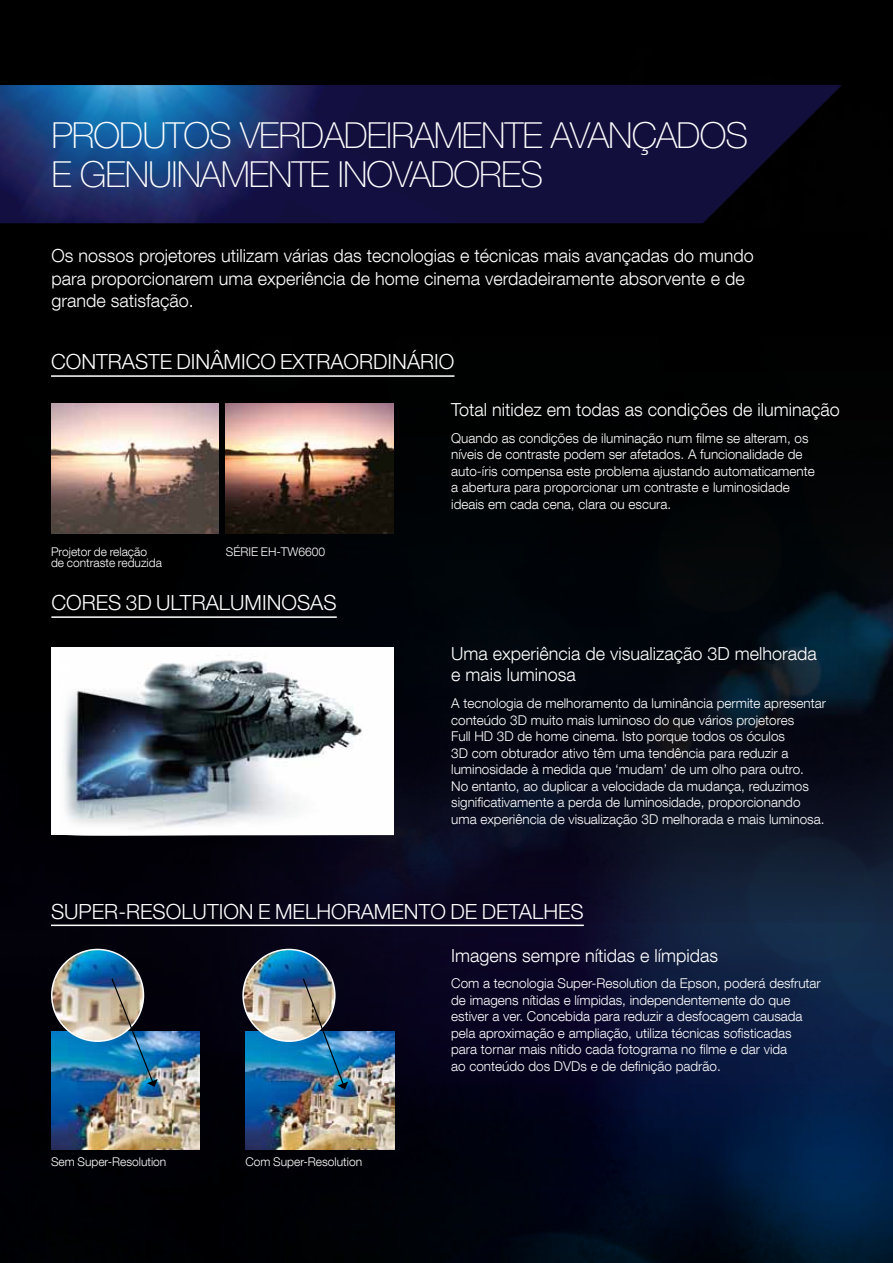
<style>
.page{position:relative;width:893px;height:1263px;background:#fff}
.page>*{position:absolute;margin:0;border:0;box-sizing:border-box;transform-origin:0 0}
.t1{font:100 36px/39px "Helvetica Neue";letter-spacing:-.025em;color:#fff}
.t2{font:300 21px "Helvetica Neue LT Std";color:#fff}
.t3{font:300 18px/22.5px "Helvetica Neue LT Com";color:#fff}
.t4{font:300 13.5px/16.5px "Helvetica Neue LT Com";color:#fff}
.t5{font:300 12px/10.9px "Helvetica Neue LT Com";color:#fff}
</style>
<div class="page">
<img style="left:0;top:922px;width:893px;height:341px">
<img style="left:0;top:0;width:893px;height:922px">
<img style="left:51px;top:1032px;width:149px;height:117px">
<img style="left:245px;top:1032px;width:149px;height:117px">
<img style="left:52px;top:949px;width:91px;height:92px;border-radius:46px">
<div style="left:51px;top:949px;width:93px;height:93px;border:2px solid #fff;border-radius:50%"></div>
<img style="left:243px;top:949px;width:92px;height:92px;border-radius:46px">
<div style="left:242px;top:949px;width:94px;height:93px;border:2px solid #fff;border-radius:50%"></div>
<img style="left:302px;top:977px;width:46px;height:112px">
<img style="left:110px;top:977px;width:48px;height:110px">
<hr style="left:51px;top:375px;width:403px;height:2px;background:#fff">
<hr style="left:51px;top:616px;width:286px;height:2px;background:#fff">
<hr style="left:51px;top:924px;width:533px;height:2px;background:#fff">
<div style="left:51px;top:648px;width:343px;height:187px;background:#fff"></div>
<img style="left:64px;top:660px;width:298px;height:168px">
<img style="left:51px;top:403px;width:168px;height:130px">
<img style="left:226px;top:403px;width:168px;height:130px">
<img style="left:0;top:85px;width:842px;height:138px">
<h1 class="t1" style="left:51px;top:115px;width:698px">PRODUTOS VERDADEIRAMENTE AVANÇADOS<br>E GENUINAMENTE INOVADORES</h1>
<h3 class="t3" style="left:51px;top:244px;width:704px">Os nossos projetores utilizam várias das tecnologias e técnicas mais avançadas do mundo para proporcionarem uma experiência de home cinema verdadeiramente absorvente e de grande satisfação.</h3>
<h2 class="t2" style="left:51px;top:349px;width:405px">CONTRASTE DINÂMICO EXTRAORDINÁRIO</h2>
<p class="t5" style="left:51px;top:546px;width:112px">Projetor de relação de contraste reduzida</p>
<p class="t5" style="left:226px;top:546px;width:101px">Série eh-tw6600</p>
<h2 class="t2" style="left:51px;top:590px;width:287px">CORES 3D ULTRALUMINOSAS</h2>
<h3 class="t3" style="left:451px;top:398px;width:390px">Total nitidez em todas as condições de iluminação</h3>
<p class="t4" style="left:451px;top:430px;width:365px">Quando as condições de iluminação num filme se alteram, os níveis de contraste podem ser afetados. A funcionalidade de auto-íris compensa este problema ajustando automaticamente a abertura para proporcionar um contraste e luminosidade ideais em cada cena, clara ou escura.</p>
<h3 class="t3" style="left:451px;top:643px;width:367px;line-height:21px">Uma experiência de visualização 3D melhorada e mais luminosa</h3>
<p class="t4" style="left:451px;top:695px;width:376px">A tecnologia de melhoramento da luminância permite apresentar conteúdo 3D muito mais luminoso do que vários projetores<br>Full HD 3D de home cinema. Isto porque todos os óculos<br>3D com obturador ativo têm uma tendência para reduzir a luminosidade à medida que ‘mudam’ de um olho para outro.<br>No entanto, ao duplicar a velocidade da mudança, reduzimos significativamente a perda de luminosidade, proporcionando uma experiência de visualização 3D melhorada e mais luminosa.</p>
<h2 class="t2" style="left:51px;top:898px;width:103px">SUPER-RESOLUTION</h2>
<h2 class="t2" style="left:258px;top:898px;width:89px">E MELHORAMENTO</h2>
<h2 class="t2" style="left:450px;top:898px;width:45px">DE DETAL</h2>
<h2 class="t2" style="left:543px;top:898px;width:28px">HES</h2>
<p class="t5" style="left:51px;top:1156px;width:117px">Sem Super-Resolution</p>
<p class="t5" style="left:245px;top:1156px;width:118px">Com Super-Resolution</p>
<h3 class="t3" style="left:451px;top:943px;width:269px">Imagens sempre nítidas e límpidas</h3>
<p class="t4" style="left:451px;top:975px;width:371px">Com a tecnologia Super-Resolution da Epson, poderá desfrutar de imagens nítidas e límpidas, independentemente do que estiver a ver. Concebida para reduzir a desfocagem causada pela aproximação e ampliação, utiliza técnicas sofisticadas para tornar mais nítido cada fotograma no filme e dar vida<br>ao conteúdo dos DVDs e de definição padrão.</p>
</div>
